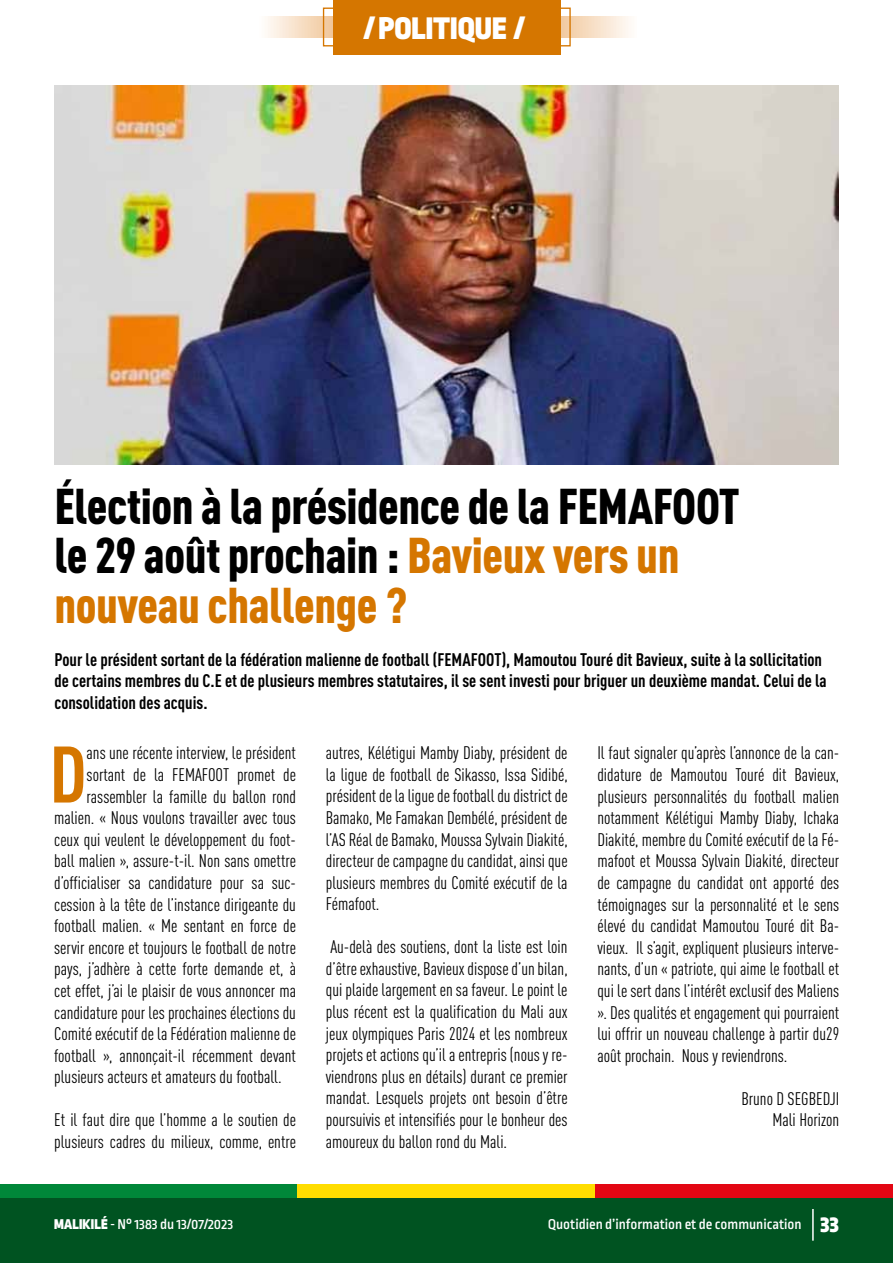
<style>
.page{position:relative;width:893px;height:1263px;background:#fff}
.page>*{position:absolute;margin:0;border:0;box-sizing:border-box;transform-origin:0 0}
.t1{font:700 condensed 78.6px "DIN Pro";color:#d57600}
.t2{font:900 condensed 49.5px/49.5px "DIN Pro";letter-spacing:-.01em;color:#000}
.t3{font:900 33px "Ropa Sans Pro";color:#fff}
.t4{font:condensed 18px/21.6px "DIN Pro";color:#000;text-align:justify}
.t5{font:700 condensed 18px/21.6px "DIN Pro";color:#000}
.t6{font:500 15px "Ropa Sans Pro";color:#fff}
.s1{color:#d57600}
.s2{font-weight:900}
.s3{font-weight:900;font-size:24px}
</style>
<div class="page">
<div style="left:0;top:1184px;width:298px;height:17px;background:#008739"></div>
<div style="left:298px;top:1184px;width:297px;height:17px;background:#fd0"></div>
<div style="left:595px;top:1184px;width:298px;height:17px;background:#e30613"></div>
<div style="left:0;top:1198px;width:893px;height:65px;background:#005321"></div>
<hr style="left:812px;top:1209px;width:2px;height:32px;background:#fff">
<img style="left:54px;top:86px;width:785px;height:379px">
<svg style="left:267px;top:16px;width:362px;height:22px;background:#f7dfc6"></svg>
<div style="left:333px;top:0;width:227px;height:54px;background:#d57600"></div>
<div style="left:323px;top:8px;width:248px;height:38px;border:1px solid #d57600"></div>
<h3 class="t3" style="left:364px;top:9px;width:162px">/ POLITIQUE /</h3>
<h2 class="t2" style="left:54px;top:477px;width:687px">Élection à la présidence de la FEMAFOOT le 29 août prochain : <span class="s1">Bavieux vers un nouveau challenge ?</span></h2>
<p class="t5" style="left:54px;top:647px;width:774px">Pour le président sortant de la fédération malienne de football (FEMAFOOT), Mamoutou Touré dit Bavieux, suite à la sollicitation de certains membres du C.E et de plusieurs membres statutaires, il se sent investi pour briguer un deuxième mandat. Celui de la consolidation des acquis.</p>
<h1 class="t1" style="left:49px;top:715px;width:39px">D</h1>
<p class="t4" style="left:87px;top:741px;width:211px">ans une récente interview, le président</p>
<p class="t4" style="left:87px;top:762px;width:211px">sortant de la FEMAFOOT promet de</p>
<p class="t4" style="left:87px;top:784px;width:211px">rassembler la famille du ballon rond</p>
<p class="t4" style="left:54px;top:806px;width:243px">malien. « Nous voulons travailler avec tous</p>
<p class="t4" style="left:54px;top:827px;width:243px">ceux qui veulent le développement du foot-</p>
<p class="t4" style="left:54px;top:849px;width:243px">ball malien », assure-t-il. Non sans omettre</p>
<p class="t4" style="left:54px;top:870px;width:243px">d’officialiser sa candidature pour sa suc-</p>
<p class="t4" style="left:54px;top:892px;width:243px">cession à la tête de l’instance dirigeante du</p>
<p class="t4" style="left:54px;top:914px;width:243px">football malien. « Me sentant en force de</p>
<p class="t4" style="left:54px;top:935px;width:243px">servir encore et toujours le football de notre</p>
<p class="t4" style="left:54px;top:957px;width:243px">pays, j’adhère à cette forte demande et, à</p>
<p class="t4" style="left:54px;top:978px;width:243px">cet effet, j’ai le plaisir de vous annoncer ma</p>
<p class="t4" style="left:54px;top:1000px;width:243px">candidature pour les prochaines élections du</p>
<p class="t4" style="left:54px;top:1022px;width:243px">Comité exécutif de la Fédération malienne de</p>
<p class="t4" style="left:54px;top:1043px;width:243px">football », annonçait-il récemment devant</p>
<p class="t4" style="left:54px;top:1065px;width:229px">plusieurs acteurs et amateurs du football.</p>
<p class="t4" style="left:54px;top:1108px;width:243px">Et il faut dire que l’homme a le soutien de plusieurs cadres du milieux, comme, entre</p>
<p class="t4" style="left:326px;top:741px;width:243px">autres, Kélétigui Mamby Diaby, président de la ligue de football de Sikasso, Issa Sidibé, président de la ligue de football du district de Bamako, Me Famakan Dembélé, président de l’AS Réal de Bamako, Moussa Sylvain Diakité, directeur de campagne du candidat, ainsi que plusieurs membres du Comité exécutif de la Fémafoot.</p>
<p class="t4" style="left:326px;top:935px;width:243px">Au-delà des soutiens, dont la liste est loin d’être exhaustive, Bavieux dispose d’un bilan, qui plaide largement en sa faveur. Le point le plus récent est la qualification du Mali aux jeux olympiques Paris 2024 et les nombreux projets et actions qu’il a entrepris (nous y re&shy;viendrons plus en détails) durant ce premier mandat. Lesquels projets ont besoin d’être poursuivis et intensifiés pour le bonheur des amoureux du ballon rond du Mali.</p>
<p class="t4" style="left:597px;top:741px;width:243px">Il faut signaler qu’après l’annonce de la can&shy;didature de Mamoutou Touré dit Bavieux, plusieurs personnalités du football malien notamment Kélétigui Mamby Diaby, Ichaka Diakité, membre du Comité exécutif de la Fé&shy;mafoot et Moussa Sylvain Diakité, directeur de campagne du candidat ont apporté des témoignages sur la personnalité et le sens élevé du candidat Mamoutou Touré dit Ba&shy;vieux. Il s’agit, expliquent plusieurs interve&shy;nants, d’un « patriote, qui aime le football et qui le sert dans l’intérêt exclusif des Maliens ». Des qualités et engagement qui pourraient lui offrir un nouveau challenge à partir du29 août prochain. Nous y reviendrons.</p>
<p class="t4" style="left:741px;top:1086px;width:99px;text-align:right">Bruno D SEGBEDJI<br>Mali Horizon</p>
<p class="t6" style="left:54px;top:1216px;width:180px"><span class="s2">MALIKILÉ</span> - N° 1383 du 13/07/2023</p>
<p class="t6" style="left:548px;top:1216px;width:292px">Quotidien d’information et de communication <span class="s3">33</span></p>
</div>
